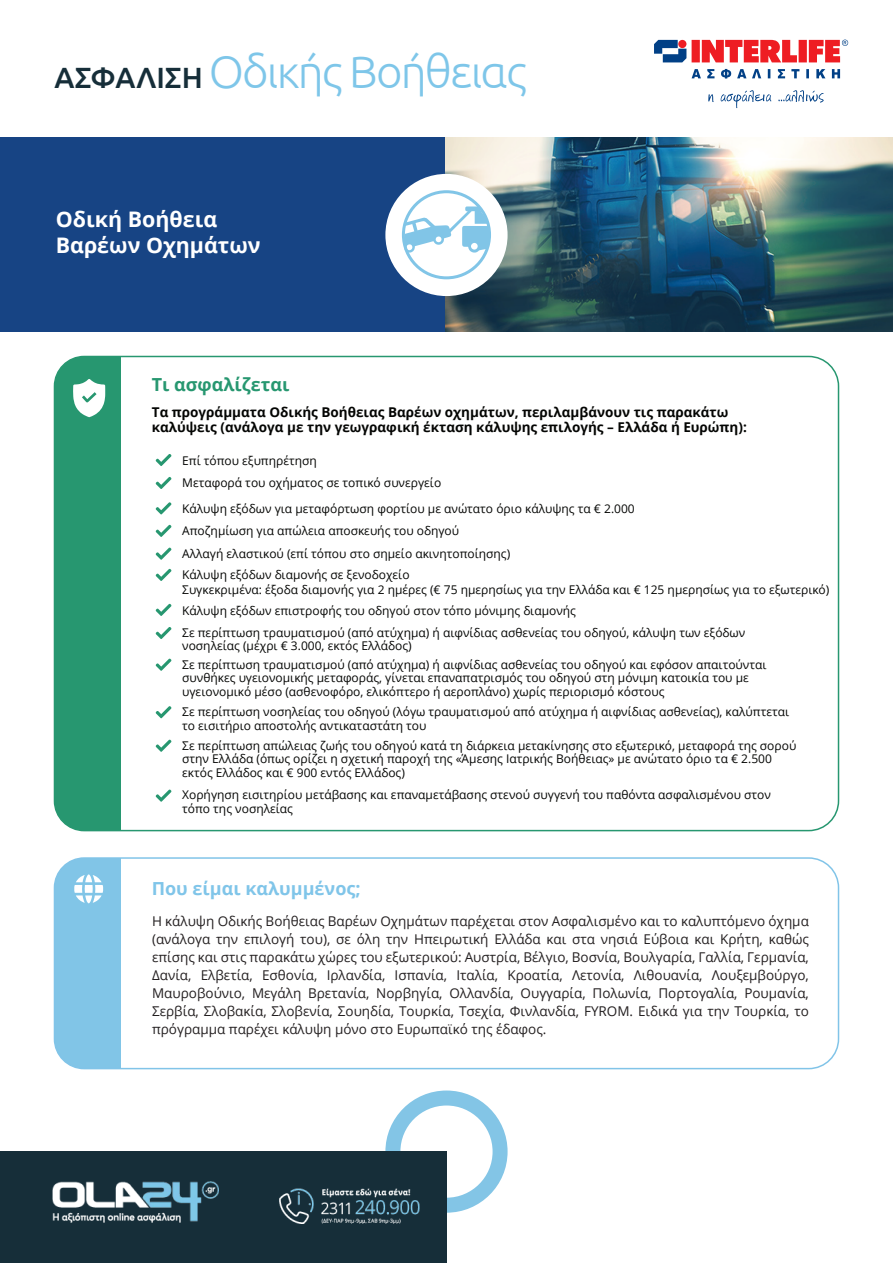
<style>
.page{position:relative;width:893px;height:1263px;background:#fff}
.page>*{position:absolute;margin:0;border:0;box-sizing:border-box;transform-origin:0 0}
.t1{font:300 45.6px "Ubuntu";letter-spacing:-.04em;color:#7ec6e9}
.t2{font:700 21.45px/25.7px "Open Sans";color:#fff}
.t3{font:700 18px "Open Sans";color:#80c5e9}
.t4{font:700 18px "Open Sans";color:#279770}
.t5{font:13.5px/18px "Open Sans";color:#231f20;text-align:justify}
.t6{font:700 13.5px/15px "Open Sans";color:#040503}
.t7{font:12px/13.5px "Open Sans";color:#040503}
.s1{font-weight:500;font-size:29.25px;color:#162e39}
</style>
<div class="page">
<div style="left:54px;top:858px;width:66px;height:210px;background:#81c5e7"></div>
<div style="left:54px;top:857px;width:785px;height:212px;border:2px solid #81c4e8;border-radius:30px"></div>
<svg style="left:74px;top:874px;width:29px;height:29px"></svg>
<div style="left:54px;top:356px;width:66px;height:474px;background:#279770"></div>
<svg style="left:156px;top:454px;width:16px;height:12px"></svg>
<svg style="left:156px;top:477px;width:16px;height:12px"></svg>
<svg style="left:156px;top:502px;width:16px;height:13px"></svg>
<svg style="left:156px;top:525px;width:16px;height:12px"></svg>
<svg style="left:156px;top:547px;width:16px;height:13px"></svg>
<svg style="left:156px;top:569px;width:16px;height:12px"></svg>
<svg style="left:156px;top:604px;width:16px;height:12px"></svg>
<svg style="left:156px;top:627px;width:16px;height:12px"></svg>
<svg style="left:156px;top:658px;width:16px;height:13px"></svg>
<svg style="left:156px;top:706px;width:16px;height:12px"></svg>
<svg style="left:156px;top:739px;width:16px;height:13px"></svg>
<svg style="left:156px;top:789px;width:16px;height:13px"></svg>
<svg style="left:73px;top:379px;width:32px;height:38px"></svg>
<img style="left:444px;top:138px;width:449px;height:194px">
<div style="left:0;top:138px;width:444px;height:194px;background:#174484"></div>
<div style="left:385px;top:174px;width:123px;height:122px;background:#fff;border-radius:50%"></div>
<svg style="left:402px;top:190px;width:89px;height:89px"></svg>
<svg style="left:654px;top:40px;width:32px;height:22px"></svg>
<div style="left:678px;top:40px;width:8px;height:8px;background:#ee1d23;border-radius:50%"></div>
<svg style="left:692px;top:40px;width:156px;height:22px"></svg>
<svg style="left:692px;top:69px;width:148px;height:10px"></svg>
<svg style="left:708px;top:94px;width:5px;height:8px"></svg>
<svg style="left:721px;top:90px;width:50px;height:18px"></svg>
<svg style="left:778px;top:90px;width:46px;height:13px"></svg>
<svg style="left:385px;top:1090px;width:123px;height:123px"></svg>
<div style="left:0;top:1151px;width:446px;height:112px;background:#162e39"></div>
<img style="left:52px;top:1181px;width:167px;height:41px">
<img style="left:280px;top:1188px;width:139px;height:35px">
<h1 class="t1" style="left:54px;top:44px;width:473px"><span class="s1">ΑΣΦΑΛΙΣΗ</span> Οδικής Βοήθειας</h1>
<h2 class="t2" style="left:56px;top:206px;width:206px">Οδική Βοήθεια<br>Βαρέων Οχημάτων</h2>
<h3 class="t4" style="left:152px;top:371px;width:139px">Τι ασφαλίζεται</h3>
<p class="t6" style="left:152px;top:404px;width:596px">Τα προγράμματα Οδικής Βοήθειας Βαρέων οχημάτων, περιλαμβάνουν τις παρακάτω καλύψεις (ανάλογα με την γεωγραφική έκταση κάλυψης επιλογής – Ελλάδα ή Ευρώπη):</p>
<p class="t7" style="left:182px;top:448px;width:261px;line-height:23px">Επί τόπου εξυπηρέτηση<br>Μεταφορά του οχήματος σε τοπικό συνεργείο</p>
<p class="t7" style="left:182px;top:497px;width:454px;line-height:22.5px">Κάλυψη εξόδων για μεταφόρτωση φορτίου με ανώτατο όριο κάλυψης τα € 2.000<br>Αποζημίωση για απώλεια αποσκευής του οδηγού<br>Αλλαγή ελαστικού (επί τόπου στο σημείο ακινητοποίησης)</p>
<p class="t7" style="left:182px;top:567px;width:649px;line-height:14.9px">Κάλυψη εξόδων διαμονής σε ξενοδοχείο<br>Συγκεκριμένα: έξοδα διαμονής για 2 ημέρες (€ 75 ημερησίως για την Ελλάδα και € 125 ημερησίως για το εξωτερικό)</p>
<p class="t7" style="left:182px;top:600px;width:565px;line-height:21.6px">Κάλυψη εξόδων επιστροφής του οδηγού στον τόπο μόνιμης διαμονής<br>Σε περίπτωση τραυματισμού (από ατύχημα) ή αιφνίδιας ασθενείας του οδηγού, κάλυψη των εξόδων</p>
<p class="t7" style="left:182px;top:637px;width:586px;line-height:18.1px">νοσηλείας (μέχρι € 3.000, εκτός Ελλάδος)<br>Σε περίπτωση τραυματισμού (από ατύχημα) ή αιφνίδιας ασθενείας του οδηγού και εφόσον απαιτούνται</p>
<p class="t7" style="left:182px;top:671px;width:568px">συνθήκες υγειονομικής μεταφοράς, γίνεται επαναπατρισμός του οδηγού στη μόνιμη κατοικία του με υγειονομικό μέσο (ασθενοφόρο, ελικόπτερο ή αεροπλάνο) χωρίς περιορισμό κόστους</p>
<p class="t7" style="left:182px;top:705px;width:608px">Σε περίπτωση νοσηλείας του οδηγού (λόγω τραυματισμού από ατύχημα ή αιφνίδιας ασθενείας), καλύπτεται το εισιτήριο αποστολής αντικαταστάτη του</p>
<p class="t7" style="left:182px;top:738px;width:616px">Σε περίπτωση απώλειας ζωής του οδηγού κατά τη διάρκεια μετακίνησης στο εξωτερικό, μεταφορά της σορού στην Ελλάδα (όπως ορίζει η σχετική παροχή της «Άμεσης Ιατρικής Βοήθειας» με ανώτατο όριο τα € 2.500 εκτός Ελλάδος και € 900 εντός Ελλάδος)</p>
<p class="t7" style="left:182px;top:788px;width:590px">Χορήγηση εισιτηρίου μετάβασης και επαναμετάβασης στενού συγγενή του παθόντα ασφαλισμένου στον τόπο της νοσηλείας</p>
<h3 class="t3" style="left:152px;top:876px;width:210px">Που είμαι καλυμμένος;</h3>
<p class="t5" style="left:152px;top:911px;width:658px">Η κάλυψη Οδικής Βοήθειας Βαρέων Οχημάτων παρέχεται στον Ασφαλισμένο και το καλυπτόμενο όχημα (ανάλογα την επιλογή του), σε όλη την Ηπειρωτική Ελλάδα και στα νησιά Εύβοια και Κρήτη, καθώς επίσης και στις παρακάτω χώρες του εξωτερικού: Αυστρία, Βέλγιο, Βοσνία, Βουλγαρία, Γαλλία, Γερμανία, Δανία, Ελβετία, Εσθονία, Ιρλανδία, Ισπανία, Ιταλία, Κροατία, Λετονία, Λιθουανία, Λουξεμβούργο, Μαυροβούνιο, Μεγάλη Βρετανία, Νορβηγία, Ολλανδία, Ουγγαρία, Πολωνία, Πορτογαλία, Ρουμανία, Σερβία, Σλοβακία, Σλοβενία, Σουηδία, Τουρκία, Τσεχία, Φινλανδία, FYROM. Ειδικά για την Τουρκία, το πρόγραμμα παρέχει κάλυψη μόνο στο Ευρωπαϊκό της έδαφος.</p>
</div>
